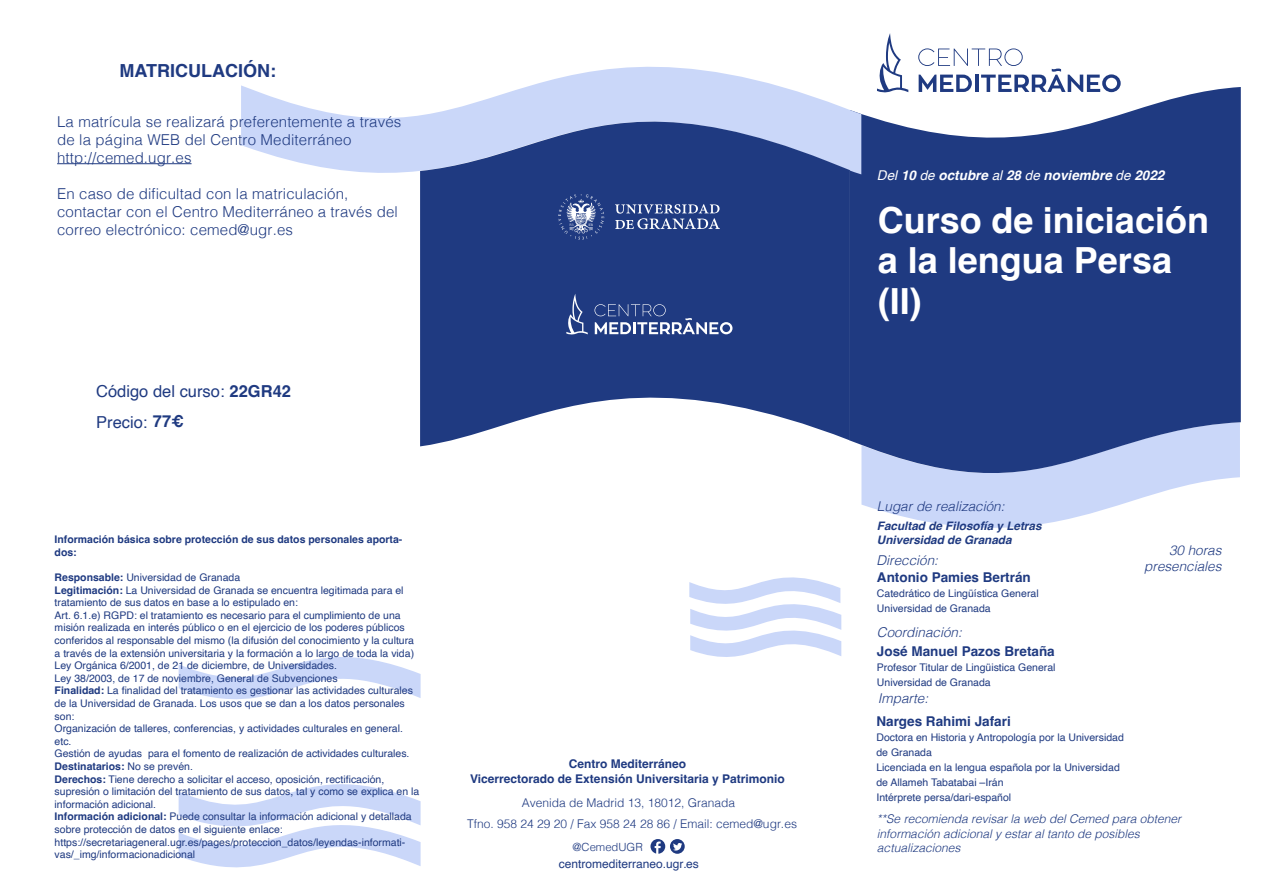
<style>
.page{position:relative;width:1263px;height:893px;background:#fff}
.page>*{position:absolute;margin:0;border:0;box-sizing:border-box;transform-origin:0 0}
.t1{font:700 36px/40.5px "Helvetica";color:#fff}
.t2{font:700 18px "Helvetica";color:#1f3a81}
.t3{font:16.5px "Helvetica";color:#1f3a81}
.t4{font:300 15px/18px "Helvetica";letter-spacing:.01em;color:#1f3a81}
.t5{font:italic 300 13.5px "Helvetica";color:#1f3a81}
.t6{font:700 13.5px "Helvetica";color:#1f3a81}
.t7{font:italic 700 13.5px "Helvetica";color:#fff}
.t8{font:italic 300 12px/14.4px "Helvetica";color:#1f3a81}
.t9{font:300 12px "Helvetica";color:#1f3a81}
.t10{font:700 12px "Helvetica";color:#1f3a81}
.t11{font:12px "Helvetica";color:#1f3a81}
.t12{font:italic 700 11.7px "Helvetica";color:#1f3a81}
.t13{font:300 11.25px "Helvetica";color:#1f3a81}
.t14{font:10.5px/12.6px "Helvetica";color:#1f3a81}
.t15{font:700 10.5px/12.6px "Helvetica";color:#1f3a81}
.t16{font:italic 300 7.5px "Helvetica";color:#231f20}
.s1{font-weight:700}
.s2{font-weight:400}
</style>
<div class="page">
<svg style="left:861px;top:490px;width:307px;height:38px;fill:#cad7f9"></svg>
<svg style="left:850px;top:87px;width:391px;height:403px;background:#3f5795"></svg>
<svg style="left:179px;top:784px;width:242px;height:84px"></svg>
<svg style="left:179px;top:657px;width:242px;height:43px"></svg>
<svg style="left:689px;top:577px;width:152px;height:80px"></svg>
<svg style="left:241px;top:66px;width:620px;height:127px"></svg>
<svg style="left:420px;top:100px;width:430px;height:346px;background:#4a619c"></svg>
<svg style="left:650px;top:839px;width:35px;height:15px"></svg>
<svg style="left:566px;top:294px;width:22px;height:41px"></svg>
<svg style="left:594px;top:304px;width:138px;height:30px;background:#50659c"></svg>
<svg style="left:558px;top:194px;width:46px;height:46px;background:#4e639b"></svg>
<svg style="left:615px;top:204px;width:105px;height:25px;background:#586ca1"></svg>
<hr style="left:57px;top:163px;width:135px;height:1px;background:#1f3a81">
<svg style="left:877px;top:33px;width:31px;height:60px"></svg>
<svg style="left:918px;top:48px;width:203px;height:44px"></svg>
<h2 class="t2" style="left:120px;top:59px;width:158px">MATRICULACIÓN:</h2>
<h3 class="t4" style="left:57px;top:111px;width:346px">La matrícula se realizará preferentemente a través de la página WEB del Centro Mediterráneo http://cemed.ugr.es</h3>
<h3 class="t4" style="left:57px;top:183px;width:342px">En caso de dificultad con la matriculación, contactar con el Centro Mediterráneo a través del correo electrónico: cemed@ugr.es</h3>
<p class="t3" style="left:96px;top:379px;width:196px">Código del curso: <span class="s1">22GR42</span></p>
<p class="t3" style="left:96px;top:410px;width:89px">Precio: <span class="s1">77€</span></p>
<p class="t15" style="left:55px;top:534px;width:349px">Información básica sobre protección de sus datos personales aporta&shy;dos:</p>
<p class="t14" style="left:55px;top:571px;width:366px"><span class="s1">Responsable:</span> Universidad de Granada<br><span class="s1">Legitimación:</span> La Universidad de Granada se encuentra legitimada para el tratamiento de sus datos en base a lo estipulado en:<br>Art. 6.1.e) RGPD: el tratamiento es necesario para el cumplimiento de una misión realizada en interés público o en el ejercicio de los poderes públicos conferidos al responsable del mismo (la difusión del conocimiento y la cultura a través de la extensión universitaria y la formación a lo largo de toda la vida)<br>Ley Orgánica 6/2001, de 21 de diciembre, de Universidades.<br>Ley 38/2003, de 17 de noviembre, General de Subvenciones<br><span class="s1">Finalidad:</span> La finalidad del tratamiento es gestionar las actividades culturales de la Universidad de Granada. Los usos que se dan a los datos personales son:<br>Organización de talleres, conferencias, y actividades culturales en general. etc.<br>Gestión de ayudas para el fomento de realización de actividades culturales.<br><span class="s1">Destinatarios:</span> No se prevén.<br><span class="s1">Derechos:</span> Tiene derecho a solicitar el acceso, oposición, rectificación, supresión o limitación del tratamiento de sus datos, tal y como se explica en la información adicional.<br><span class="s1">Información adicional:</span> Puede consultar la información adicional y detallada sobre protección de datos en el siguiente enlace: https://secretariageneral.ugr.es/pages/proteccion_datos/leyendas-informati&shy;vas/_img/informacionadicional</p>
<p class="t10" style="left:569px;top:757px;width:119px">Centro Mediterráneo</p>
<p class="t10" style="left:470px;top:771px;width:316px">Vicerrectorado de Extensión Universitaria y Patrimonio</p>
<p class="t9" style="left:522px;top:792px;width:215px">Avenida de Madrid 13, 18012, Granada</p>
<p class="t9" style="left:467px;top:814px;width:331px">Tfno. 958 24 29 20 / Fax 958 24 28 86 / Email: cemed@ugr.es</p>
<p class="t16" style="left:176px;top:840px;width:4px">.</p>
<p class="t13" style="left:573px;top:837px;width:72px">@CemedUGR</p>
<p class="t11" style="left:559px;top:854px;width:142px">centromediterraneo.ugr.es</p>
<p class="t7" style="left:877px;top:167px;width:289px"><span class="s2">Del</span> 10 <span class="s2">de</span> octubre <span class="s2">al</span> 28 <span class="s2">de</span> noviembre <span class="s2">de</span> 2022</p>
<p class="t1" style="left:878px;top:204px;width:333px">Curso de iniciación a la lengua Persa (II)</p>
<p class="t5" style="left:877px;top:494px;width:129px">Lugar de realización:</p>
<p class="t12" style="left:877px;top:519px;width:166px">Facultad de Filosofía y Letras</p>
<p class="t12" style="left:877px;top:533px;width:136px">Universidad de Granada</p>
<p class="t5" style="left:876px;top:549px;width:63px">Dirección:</p>
<p class="t6" style="left:877px;top:569px;width:155px">Antonio Pamies Bertrán</p>
<p class="t14" style="left:877px;top:588px;width:163px">Catedrático de Lingüística General</p>
<p class="t14" style="left:877px;top:603px;width:115px">Universidad de Granada</p>
<p class="t6" style="left:877px;top:643px;width:179px">José Manuel Pazos Bretaña</p>
<p class="t14" style="left:877px;top:661px;width:180px">Profesor Titular de Lingüistica General</p>
<p class="t14" style="left:877px;top:676px;width:115px">Universidad de Granada</p>
<p class="t5" style="left:877px;top:621px;width:86px">Coordinación:</p>
<p class="t5" style="left:878px;top:687px;width:52px">Imparte:</p>
<p class="t6" style="left:876px;top:713px;width:136px">Narges Rahimi Jafari</p>
<p class="t14" style="left:876px;top:730px;width:249px;line-height:15px">Doctora en Historia y Antropología por la Universidad de Granada</p>
<p class="t14" style="left:876px;top:760px;width:245px;line-height:15px">Licenciada en la lengua española por la Universidad de Allameh Tabatabai –Irán</p>
<p class="t14" style="left:876px;top:791px;width:136px">Intérprete persa/dari-español</p>
<p class="t5" style="left:1169px;top:539px;width:54px">30 horas</p>
<p class="t5" style="left:1144px;top:555px;width:79px">presenciales</p>
<p class="t8" style="left:877px;top:811px;width:306px">**Se recomienda revisar la web del Cemed para obtener información adicional y estar al tanto de posibles actualizaciones</p>
</div>
